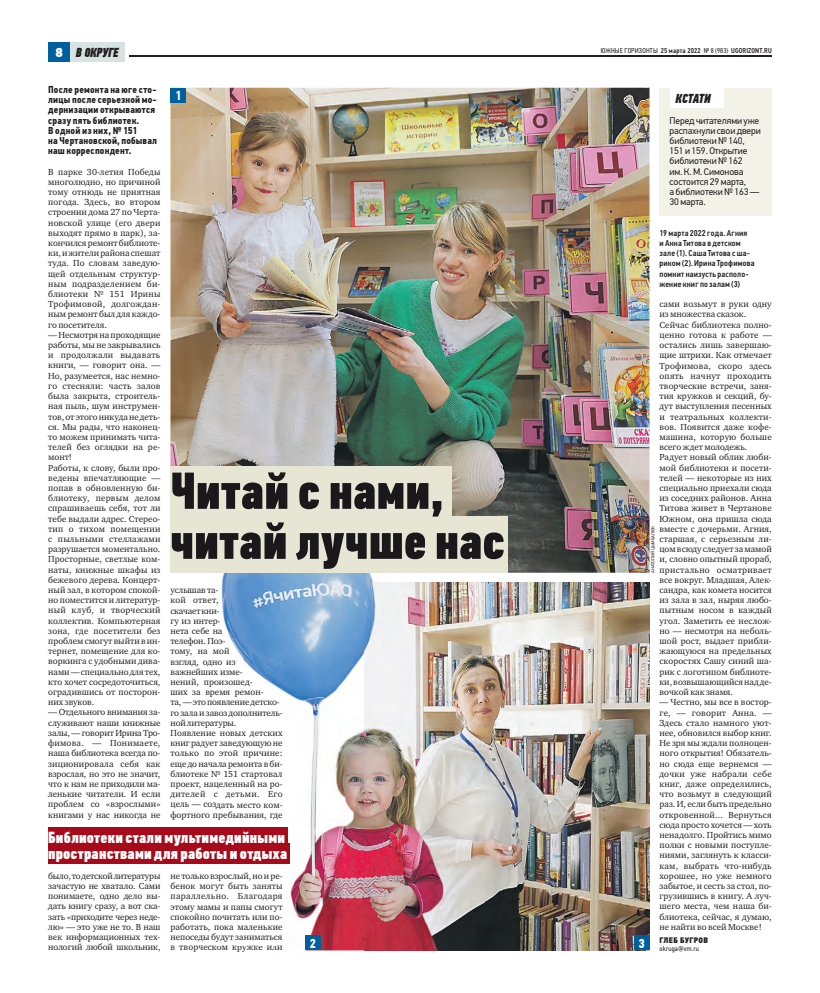
<style>
.page{position:relative;width:820px;height:993px;background:#fff}
.page>*{position:absolute;margin:0;border:0;box-sizing:border-box;transform-origin:0 0}
.t1{font:52px/50px "PF Din Text Comp Pro X Black";letter-spacing:.005em;color:#1a181b}
.t2{font:16px/16px "PF Din Text Comp Pro X Black";letter-spacing:.015em;color:#fff}
.t3{font:italic 13px "PF Din Text Comp Pro X Black";letter-spacing:-.015em;color:#231f20}
.t4{font:700 13px "PF Din Text Cond Pro";color:#fff}
.t5{font:700 10px/10.2px "PF Din Text Cond Pro";letter-spacing:.015em;color:#231f20}
.t6{font:9.6px/10.2px "PF Din Text Pro";letter-spacing:-.01em;color:#231f20}
.t7{font:9px/10.2px "Charter ITC";letter-spacing:.005em;color:#231f20;text-align:justify}
.t8{font:9px "Charter ITC";letter-spacing:.03em;color:#231f20}
.t9{font:500 8.5px/10.2px "PF Din Text Cond Pro";letter-spacing:.02em;color:#231f20}
.t10{font:8px "PF Din Text Cond Pro X Black";letter-spacing:.03em;color:#231f20}
.t11{font:500 7px "PF Din Text Cond Pro";letter-spacing:.02em;color:#231f20}
.t12{font:7px "PF Din Text Cond Pro";letter-spacing:.03em;color:#231f20}
.t13{font:4.5px "PF Din Text Pro";color:#231f20}
.s1{font-family:"PF Din Text Pro";font-weight:900;font-style:normal;color:#fff}
.s2{font-weight:400}
</style>
<div class="page">
<hr style="left:129px;top:56px;width:642px;height:1px;background:#231f20">
<div style="left:70px;top:43px;width:55px;height:19px;background:#d6e3e0"></div>
<div style="left:48px;top:43px;width:22px;height:19px;background:#005f9d"></div>
<img style="left:170px;top:88px;width:479px;height:484px">
<div style="left:659px;top:88px;width:112px;height:127px;background:#f2f2e9"></div>
<div style="left:670px;top:88px;width:53px;height:20px;background:#fff"></div>
<img style="left:484px;top:582px;width:165px;height:368px">
<img style="left:216px;top:572px;width:268px;height:378px">
<svg style="left:216px;top:588px;width:3px;height:25px"></svg>
<svg style="left:216px;top:619px;width:13px;height:37px"></svg>
<img style="left:216px;top:660px;width:19px;height:6px">
<img style="left:216px;top:668px;width:26px;height:6px">
<img style="left:216px;top:678px;width:36px;height:8px">
<img style="left:216px;top:690px;width:47px;height:7px">
<img style="left:216px;top:700px;width:63px;height:6px">
<img style="left:216px;top:711px;width:66px;height:5px">
<img style="left:216px;top:719px;width:20px;height:8px">
<img style="left:216px;top:729px;width:66px;height:8px">
<img style="left:216px;top:741px;width:66px;height:37px">
<img style="left:216px;top:780px;width:66px;height:8px">
<img style="left:216px;top:790px;width:66px;height:8px">
<img style="left:216px;top:802px;width:66px;height:6px">
<img style="left:216px;top:810px;width:66px;height:9px">
<img style="left:216px;top:872px;width:66px;height:8px">
<img style="left:216px;top:882px;width:66px;height:8px">
<img style="left:216px;top:893px;width:66px;height:8px">
<img style="left:216px;top:904px;width:66px;height:7px">
<img style="left:216px;top:913px;width:66px;height:6px">
<img style="left:216px;top:922px;width:66px;height:9px">
<img style="left:216px;top:933px;width:66px;height:8px">
<img style="left:216px;top:945px;width:66px;height:5px">
<div style="left:170px;top:466px;width:282px;height:56px;background:#e7e5d4"></div>
<div style="left:170px;top:516px;width:338px;height:56px;background:#e7e5d4"></div>
<div style="left:48px;top:827px;width:239px;height:20px;background:#a70a1a"></div>
<div style="left:48px;top:843px;width:242px;height:20px;background:#a70a1a"></div>
<div style="left:170px;top:88px;width:16px;height:15px;background:#005f9d"></div>
<div style="left:633px;top:935px;width:16px;height:15px;background:#005f9d"></div>
<div style="left:305px;top:935px;width:16px;height:15px;background:#005f9d"></div>
<h3 class="t3" style="left:55px;top:47px;width:65px"><span class="s1">8</span> В ОКРУГЕ</h3>
<p class="t11" style="left:600px;top:47px;width:172px"><span class="s2">ЮЖНЫЕ ГОРИЗОНТЫ</span> 25 марта 2022 <span class="s2">№ 8 (983)</span> UGORIZONT.RU</p>
<p class="t5" style="left:48px;top:85px;width:110px">После ремонта на юге сто&shy;лицы после серьезной мо&shy;дернизации открываются сразу пять библиотек.<br>В одной из них, № 151<br>на Чертановской, побывал наш корреспондент.</p>
<p class="t7" style="left:48px;top:166px;width:114px">В парке 30-летия Победы многолюдно, но причиной тому отнюдь не приятная погода. Здесь, во втором строении дома 27 по Черта&shy;новской улице (его двери выходят прямо в парк), за&shy;кончился ремонт библиоте&shy;ки, и жители района спешат туда. По словам заведую&shy;щей отдельным структур&shy;ным подразделением би&shy;блиотеки № 151 Ирины Трофимовой, долгождан&shy;ным ремонт был для каждо&shy;го посетителя.</p>
<p class="t7" style="left:48px;top:329px;width:114px;text-align:left">— Несмотря на проходящие работы, мы не закрывались и продолжали выдавать книги, — говорит она. —<br>Но, разумеется, нас немно&shy;го стесняли: часть залов была закрыта, строитель&shy;ная пыль, шум инструмен&shy;тов, от этого никуда не деть&shy;ся. Мы рады, что наконец&shy;то можем принимать чита&shy;телей без оглядки на ре&shy;монт!<br>Работы, к слову, были про&shy;ведены впечатляющие — попав в обновленную би&shy;блиотеку, первым делом спрашиваешь себя, тот ли тебе выдали адрес. Стерео&shy;тип о тихом помещении с пыльными стеллажами разрушается моментально.<br>Просторные, светлые ком&shy;наты, книжные шкафы из бежевого дерева. Концерт&shy;ный зал, в котором спокой&shy;но поместится и литератур&shy;ный клуб, и творческий коллектив. Компьютерная зона, где посетители без проблем смогут выйти в ин&shy;тернет, помещение для ко&shy;воркинга с удобными дива&shy;нами — специально для тех, кто хочет сосредоточиться, оградившись от посторон&shy;них звуков.</p>
<p class="t7" style="left:48px;top:707px;width:114px">— Отдельного внимания за&shy;служивают наши книжные залы, — говорит Ирина Тро&shy;фимова. — Понимаете, наша библиотека всегда по&shy;зиционировала себя как взрослая, но это не значит, что к нам не приходили ма&shy;ленькие читатели. И если проблем со «взрослыми» книгами у нас никогда не</p>
<h3 class="t4" style="left:175px;top:90px;width:8px">1</h3>
<h3 class="t3" style="left:675px;top:93px;width:36px">КСТАТИ</h3>
<p class="t6" style="left:669px;top:116px;width:93px">Передчитателями уже распахнули своидвери библиотеки№ 140,<br>151 и 159. Открытие библиотеки№ 162<br>им. К. М. Симонова состоится 29 марта,<br>а библиотеки№ 163 —<br>30 марта.</p>
<p class="t9" style="left:659px;top:228px;width:96px">19 марта 2022 года. Агния<br>и Анна Титова в детском зале (1). Саша Титова сша&shy;риком (2). Ирина Трофимова помнит наизусть располо&shy;жение книг по залам (3)</p>
<p class="t7" style="left:659px;top:299px;width:114px;text-align:left">сами возьмут в руки одну из множества сказок.<br>Сейчас библиотека полно&shy;ценно готова к работе — остались лишь завершаю&shy;щие штрихи. Как отмечает<br>Трофимова, скоро здесь опять начнут проходить творческие встречи, заня&shy;тия кружков и секций, бу&shy;дут выступления песенных и театральных коллекти&shy;вов. Появится даже кофе&shy;машина, которую больше всего ждет молодежь.<br>Радует новый облик люби&shy;мой библиотеки и посети&shy;телей — некоторые из них специально приехали сюда из соседних районов. Анна<br>Титова живет в Чертанове<br>Южном, она пришла сюда вместе с дочерьми. Агния, старшая, с серьезным ли&shy;цом всюду следует за мамой и, словно опытный прораб, пристально осматривает все вокруг. Младшая, Алек&shy;сандра, как комета носится из зала в зал, ныряя любо&shy;пытным носом в каждый угол. Заметить ее неслож&shy;но — несмотря на неболь&shy;шой рост, выдает прибли&shy;жающуюся на предельных скоростях Сашу синий ша&shy;рик с логотипом библиоте&shy;ки, возвышающийся над де&shy;вочкой как знамя.</p>
<p class="t7" style="left:659px;top:697px;width:114px">— Честно, мы все в востор&shy;ге, — говорит Анна. — Здесь стало намного уют&shy;нее, обновился выбор книг.<br>Не зря мы ждали полноцен&shy;ного открытия! Обязатель&shy;но сюда еще вернемся — дочки уже набрали себе книг, даже определились, что возьмут в следующий раз. И, если быть предельно откровенной... Вернуться сюда просто хочется — хоть ненадолго. Пройтись мимо полки с новыми поступле&shy;ниями, заглянуть к класси&shy;кам, выбрать что-нибудь хорошее, но уже немного забытое, и сесть за стол, по&shy;грузившись в книгу. А луч&shy;шего места, чем наша би&shy;блиотека, сейчас, я думаю, не найти во всей Москве!</p>
<p class="t10" style="left:659px;top:936px;width:50px">ГЛЕБ БУГРОВ</p>
<p class="t12" style="left:659px;top:944px;width:41px">okruga@vm.ru</p>
<h1 class="t1" style="left:170px;top:470px;width:336px">Читай с нами, читай лучше нас</h1>
<p class="t13" style="left:651px;top:572px;width:48px;rotate:-90deg">АНАТОЛИЙ ЦЫМБАЛЮК</p>
<p class="t7" style="left:170px;top:584px;width:114px;text-align:left">услышав та-<br>кой ответ,<br>скачает кни-<br>гу из интер-<br>нета себе на<br>телефон. Поэ-<br>тому, на<br>взгляд, одно из важнейших изме-<br>нений, произошед-<br>ших за время ремон-<br>та, — это появление детско&shy;го зала и завоз дополнитель&shy;ной литературы.<br>Появление новых детских книг радует заведующую не только по<br>еще до начала ремонта в би&shy;блиотеке № 151 стартовал проект, нацеленный на ро&shy;дителей<br>цель — создать место ком&shy;фортного пребывания, где</p>
<p class="t7" style="left:213px;top:646px;width:18px">мой</p>
<p class="t7" style="left:219px;top:748px;width:65px">этой причине:</p>
<p class="t8" style="left:213px;top:788px;width:70px">с детьми. Его</p>
<h2 class="t2" style="left:48px;top:830px;width:240px">Библиотеки стали мультимедийными пространствами для работыи отдыха</h2>
<p class="t7" style="left:48px;top:870px;width:114px">было, то детской литературы зачастую не хватало. Сами понимаете, одно дело вы&shy;дать книгу сразу, а вот ска&shy;зать «приходите через неде&shy;лю» — это уже не то. В наш век информационных тех&shy;нологий любой школьник,</p>
<p class="t7" style="left:170px;top:870px;width:114px">не только взрослый, но и ре&shy;бенок могут быть заняты параллельно. Благодаря этому мамы и папы смогут спокойно почитать или по&shy;работать, пока маленькие непоседы будут заниматься в творческом кружке или</p>
<h3 class="t4" style="left:310px;top:937px;width:8px">2</h3>
<h3 class="t4" style="left:638px;top:937px;width:8px">3</h3>
</div>
